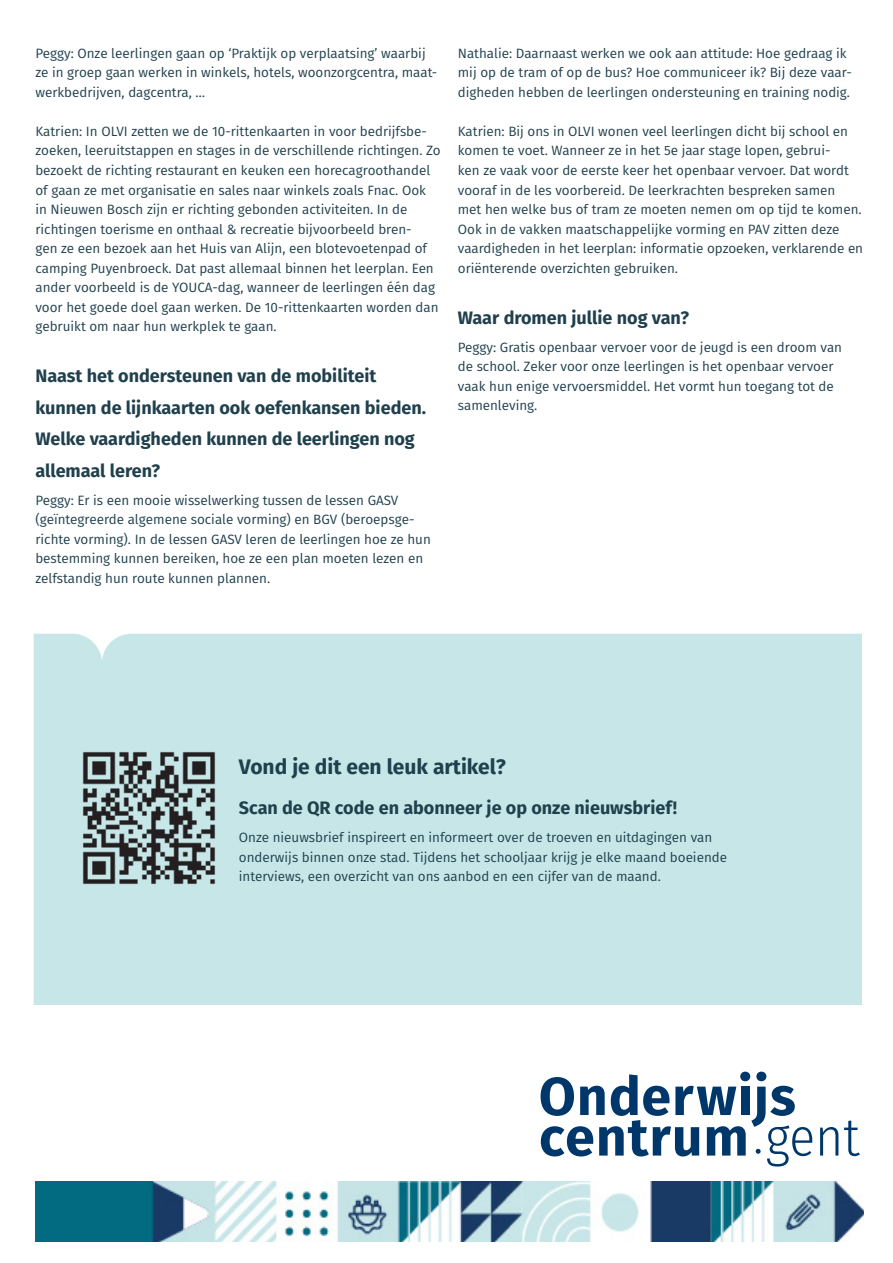
<style>
.page{position:relative;width:893px;height:1263px;background:#fff}
.page>*{position:absolute;margin:0;border:0;box-sizing:border-box;transform-origin:0 0}
.Titel_nl{font:700 21px "Fira Sans";color:#20404d}
.Subtitel{font:700 18px/31.5px "Fira Sans";color:#20404d}
.Body_nl{font:13.5px/19.5px "Fira Sans";color:#20404d}
</style>
<div class="page">
<img style="left:35px;top:1181px;width:828px;height:61px">
<svg style="left:756px;top:1071px;width:10px;height:10px"></svg>
<svg style="left:740px;top:1071px;width:10px;height:10px"></svg>
<svg style="left:541px;top:1074px;width:319px;height:92px"></svg>
<img style="left:66px;top:735px;width:166px;height:166px">
<p class="Body_nl" style="left:35px;top:43px;width:403px">Peggy: Onze leerlingen gaan op ‘Praktijk op verplaatsing’ waarbij ze in groep gaan werken in winkels, hotels, woonzorgcentra, maat&shy;werkbedrijven, dagcentra, …</p>
<p class="Body_nl" style="left:35px;top:121px;width:407px">Katrien: In OLVI zetten we de 10-rittenkaarten in voor bedrijfsbe&shy;zoeken, leeruitstappen en stages in de verschillende richtingen. Zo bezoekt de richting restaurant en keuken een horecagroothandel of gaan ze met organisatie en sales naar winkels zoals Fnac. Ook in Nieuwen Bosch zijn er richting gebonden activiteiten. In de richtingen toerisme en onthaal &amp; recreatie bijvoorbeeld bren-<br>gen ze een bezoek aan het Huis van Alijn, een blotevoetenpad of camping Puyenbroeck. Dat past allemaal binnen het leerplan. Een ander voorbeeld is de YOUCA-dag, wanneer de leerlingen één dag voor het goede doel gaan werken. De 10-rittenkaarten worden dan gebruikt om naar hun werkplek te gaan.</p>
<p class="Subtitel" style="left:35px;top:359px;width:392px">Naast het ondersteunen van de mobiliteit kunnen de lijnkaarten ook oefenkansen bieden.<br>Welke vaardigheden kunnen de leerlingen nog allemaal leren?</p>
<p class="Body_nl" style="left:35px;top:490px;width:397px">Peggy: Er is een mooie wisselwerking tussen de lessen GASV (geïntegreerde algemene sociale vorming) en BGV (beroepsge&shy;richte vorming). In de lessen GASV leren de leerlingen hoe ze hun bestemming kunnen bereiken, hoe ze een plan moeten lezen en zelfstandig hun route kunnen plannen.</p>
<p class="Body_nl" style="left:458px;top:43px;width:396px">Nathalie: Daarnaast werken we ook aan attitude: Hoe gedraag ik mij op de tram of op de bus? Hoe communiceer ik? Bij deze vaar&shy;digheden hebben de leerlingen ondersteuning en training nodig.</p>
<p class="Body_nl" style="left:458px;top:121px;width:407px">Katrien: Bij ons in OLVI wonen veel leerlingen dicht bij school en komen te voet. Wanneer ze in het 5e jaar stage lopen, gebrui-<br>ken ze vaak voor de eerste keer het openbaar vervoer. Dat wordt vooraf in de les voorbereid. De leerkrachten bespreken samen<br>met hen welke bus of tram ze moeten nemen om op tijd te komen.<br>Ook in de vakken maatschappelijke vorming en PAV zitten deze vaardigheden in het leerplan: informatie opzoeken, verklarende en oriënterende overzichten gebruiken.</p>
<p class="Subtitel" style="left:458px;top:300px;width:233px">Waar dromen jullie nog van?</p>
<p class="Body_nl" style="left:458px;top:337px;width:386px">Peggy: Gratis openbaar vervoer voor de jeugd is een droom van de school. Zeker voor onze leerlingen is het openbaar vervoer vaak hun enige vervoersmiddel. Het vormt hun toegang tot de samenleving.</p>
<p class="Titel_nl" style="left:239px;top:749px;width:268px">Vond je dit een leuk artikel?</p>
<p class="Subtitel" style="left:239px;top:791px;width:440px">Scan de QR code en abonneer je op onze nieuwsbrief!</p>
<p class="Body_nl" style="left:239px;top:827px;width:490px">Onze nieuwsbrief inspireert en informeert over de troeven en uitdagingen van onderwijs binnen onze stad. Tijdens het schooljaar krijg je elke maand boeiende interviews, een overzicht van ons aanbod en een cijfer van de maand.</p>
</div>
